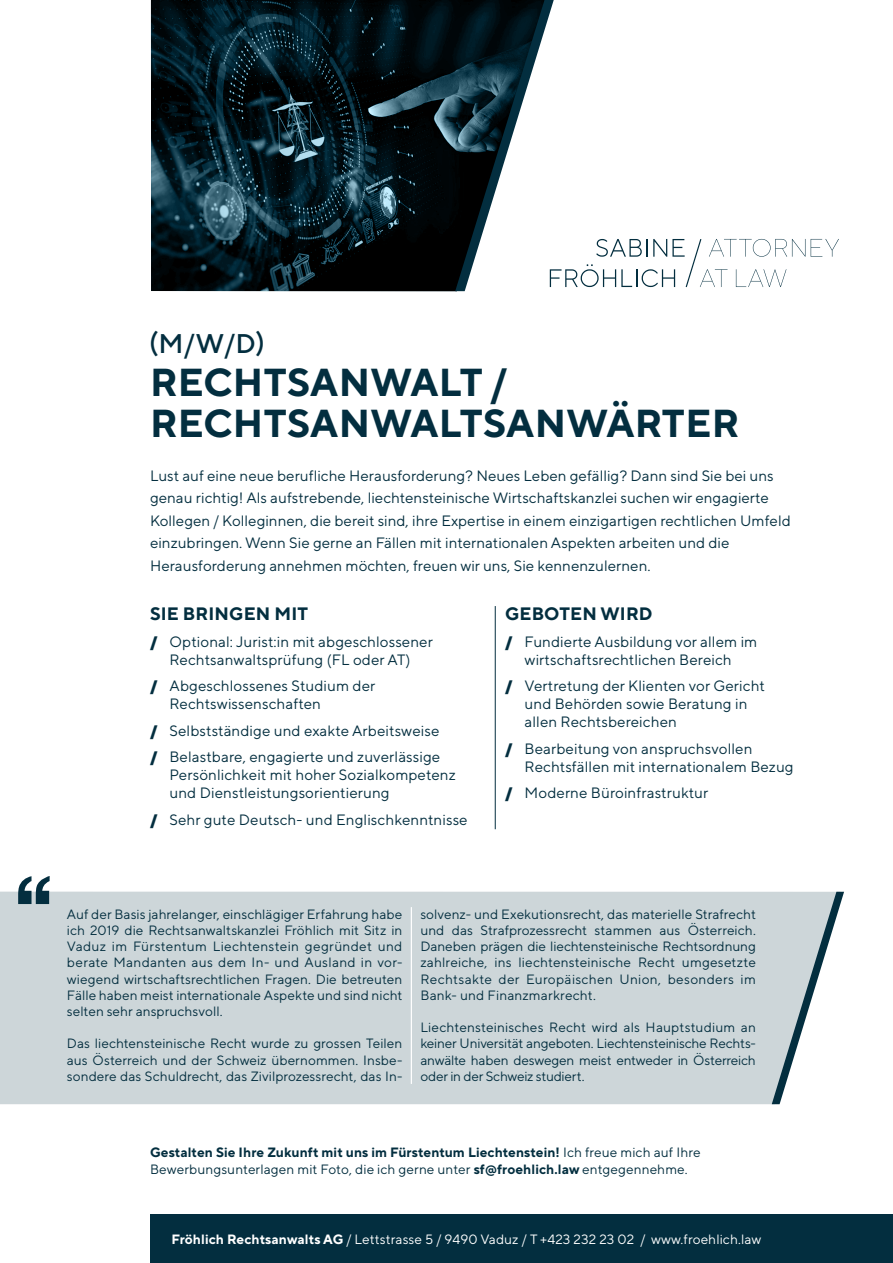
<style>
.page{position:relative;width:893px;height:1263px;background:#fff}
.page>*{position:absolute;margin:0;border:0;box-sizing:border-box;transform-origin:0 0}
.t1{font:500 87.75px "AG Buch Stencil BQ";color:#032e3f}
.t2{font:700 39px/40.5px "TT Norms Pro";letter-spacing:.01em;color:#032e3f}
.t3{font:500 27px "TT Norms Pro";color:#032e3f}
.t4{font:700 18px "TT Norms Pro";letter-spacing:.01em;color:#032e3f}
.t5{font:15px/18px "TT Norms Pro";letter-spacing:.01em;color:#032e3f}
.t6{font:13.5px/16.2px "TT Norms Pro";letter-spacing:.01em;color:#032e3f;text-align:justify}
.t7{font:13.5px "TT Norms Pro";letter-spacing:.01em;color:#fff}
.s1{font-weight:900}
.s2{font-weight:700}
</style>
<div class="page">
<img style="left:151px;top:0;width:304px;height:291px">
<div style="left:0;top:891px;width:840px;height:213px;background:#cdd6d9"></div>
<hr style="left:411px;top:907px;width:1px;height:177px;background:#fff">
<hr style="left:495px;top:606px;width:1px;height:223px;background:#032e3f">
<svg style="left:811px;top:239px;width:28px;height:18px"></svg>
<svg style="left:772px;top:892px;width:72px;height:212px"></svg>
<svg style="left:455px;top:0;width:350px;height:291px"></svg>
<div style="left:150px;top:1215px;width:743px;height:48px;background:#032e3f"></div>
<p class="t3" style="left:150px;top:326px;width:117px">(M/W/D)</p>
<p class="t2" style="left:150px;top:361px;width:591px">RECHTSANWALT /<br>RECHTSANWALTSANWÄRTER</p>
<p class="t5" style="left:150px;top:464px;width:642px;line-height:22.5px">Lust auf eine neue berufliche Herausforderung? Neues Leben gefällig? Dann sind Sie bei uns genau richtig! Als aufstrebende, liechtensteinische Wirtschaftskanzlei suchen wir engagierte Kollegen / Kolleginnen, die bereit sind, ihre Expertise in einem einzigartigen rechtlichen Umfeld einzubringen. Wenn Sie gerne an Fällen mit internationalen Aspekten arbeiten und die Herausforderung annehmen möchten, freuen wir uns, Sie kennenzulernen.</p>
<p class="t4" style="left:150px;top:602px;width:160px">SIE BRINGEN MIT</p>
<p class="t5" style="left:150px;top:632px;width:284px;text-align:center"><span class="s1">/</span> Optional: Jurist:in mit abgeschlossener<br>Rechtsanwaltsprüfung (FL oder AT)</p>
<p class="t5" style="left:170px;top:676px;width:207px;text-indent:-20px"><span class="s1">/</span> Abgeschlossenes Studium der<br>Rechtswissenschaften</p>
<p class="t5" style="left:150px;top:721px;width:291px"><span class="s1">/</span> Selbstständige und exakte Arbeitsweise</p>
<p class="t5" style="left:170px;top:747px;width:288px;text-indent:-20px"><span class="s1">/</span> Belastbare, engagierte und zuverlässige<br>Persönlichkeit mit hoher Sozialkompetenz und Dienstleistungsorientierung</p>
<p class="t5" style="left:150px;top:810px;width:319px"><span class="s1">/</span> Sehr gute Deutsch- und Englischkenntnisse</p>
<p class="t4" style="left:505px;top:602px;width:149px">GEBOTEN WIRD</p>
<p class="t5" style="left:505px;top:632px;width:254px;text-align:center"><span class="s1">/</span> Fundierte Ausbildung vor allem im wirtschaftsrechtlichen Bereich</p>
<p class="t5" style="left:525px;top:676px;width:242px;text-indent:-20px"><span class="s1">/</span> Vertretung der Klienten vor Gericht und Behörden sowie Beratung in allen Rechtsbereichen</p>
<p class="t5" style="left:525px;top:739px;width:271px;text-indent:-20px"><span class="s1">/</span> Bearbeitung von anspruchsvollen<br>Rechtsfällen mit internationalem Bezug</p>
<p class="t5" style="left:505px;top:783px;width:205px"><span class="s1">/</span> Moderne Büroinfrastruktur</p>
<p class="t1" style="left:14px;top:855px;width:42px">“</p>
<p class="t6" style="left:67px;top:905px;width:337px">Auf der Basis jahrelanger, einschlägiger Erfahrung habe ich 2019 die Rechtsanwaltskanzlei Fröhlich mit Sitz in Vaduz im Fürstentum Liechtenstein gegründet und berate Mandanten aus dem In- und Ausland in vor&shy;wiegend wirtschaftsrechtlichen Fragen. Die betreuten Fälle haben meist internationale Aspekte und sind nicht selten sehr anspruchsvoll.</p>
<p class="t6" style="left:67px;top:1035px;width:337px">Das liechtensteinische Recht wurde zu grossen Teilen aus Österreich und der Schweiz übernommen. Insbe&shy;sondere das Schuldrecht, das Zivilprozessrecht, das In-</p>
<p class="t6" style="left:420px;top:905px;width:337px">solvenz- und Exekutionsrecht, das materielle Strafrecht und das Strafprozessrecht stammen aus Österreich.<br>Daneben prägen die liechtensteinische Rechtsordnung zahlreiche, ins liechtensteinische Recht umgesetzte Rechtsakte der Europäischen Union, besonders im Bank- und Finanzmarkrecht.</p>
<p class="t6" style="left:420px;top:1019px;width:337px">Liechtensteinisches Recht wird als Hauptstudium an keiner Universität angeboten. Liechtensteinische Rechts&shy;anwälte haben deswegen meist entweder in Österreich oder in der Schweiz studiert.</p>
<p class="t6" style="left:150px;top:1144px;width:552px"><span class="s2">Gestalten Sie Ihre Zukunft mit uns im Fürstentum Liechtenstein!</span> Ich freue mich auf Ihre<br>Bewerbungsunterlagen mit Foto, die ich gerne unter <span class="s2">sf@froehlich.law</span> entgegennehme.</p>
<p class="t7" style="left:171px;top:1230px;width:591px"><span class="s2">Fröhlich Rechtsanwalts AG</span> / Lettstrasse 5 / 9490 Vaduz / T +423 232 23 02 / www.froehlich.law</p>
</div>
